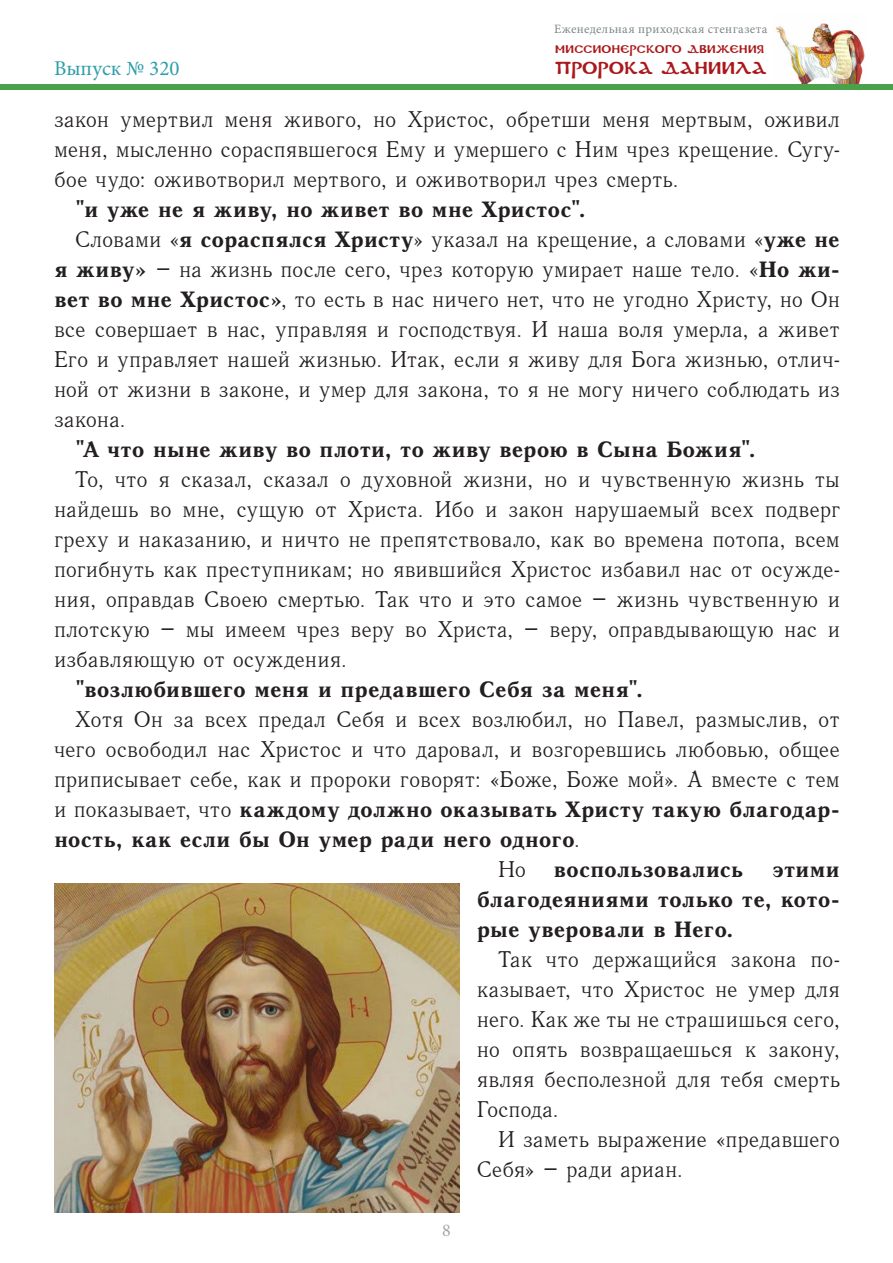
<style>
.page{position:relative;width:893px;height:1263px;background:#fff}
.page>*{position:absolute;margin:0;border:0;box-sizing:border-box;transform-origin:0 0}
._2__Основной_текст{font:22.5px/30px "Antiqua";letter-spacing:-.005em;color:#231f20;text-align:justify}
._2__Основной_текст-2{font:700 22.5px/30px "Antiqua";letter-spacing:-.01em;color:#231f20;text-align:justify}
.t1{font:21px "Minion Pro";color:#2e9daa}
.t2{font:18px "Minion Pro";color:#9fa9a4}
.t3{font:17.1px "DS Coptic";letter-spacing:.01em;color:#aa181b}
.t4{font:12.75px "Minion Pro";letter-spacing:.03em;color:#7f8885}
.t5{font:10.95px "DS Coptic";letter-spacing:.025em;color:#aa181b}
.s1{font-weight:700}
.s2{font-weight:400}
</style>
<div class="page">
<img style="left:776px;top:23px;width:89px;height:61px">
<div style="left:0;top:84px;width:893px;height:5px;background:#4aa14a"></div>
<img style="left:54px;top:883px;width:406px;height:330px">
<p class="t1" style="left:54px;top:54px;width:127px">Выпуск № 320</p>
<p class="t4" style="left:554px;top:21px;width:215px">Еженедельная приходская стенгазета</p>
<p class="t5" style="left:555px;top:42px;width:210px">Миссионерского движения</p>
<p class="t3" style="left:555px;top:57px;width:213px">ПРОРОКА ДАНИИЛА</p>
<p class="_2__Основной_текст" style="left:54px;top:105px;width:788px">закон умертвил меня живого, но Христос, обретши меня мертвым, оживил меня, мысленно сораспявшегося Ему и умершего с Ним чрез крещение. Сугу&shy;бое чудо: оживотворил мертвого, и оживотворил чрез смерть.</p>
<p class="_2__Основной_текст-2" style="left:75px;top:195px;width:512px">"и уже не я живу, но живет во мне Христос".</p>
<p class="_2__Основной_текст" style="left:54px;top:225px;width:787px;text-indent:21px">Словами «<span class="s1">я сораспялся Христу</span>» указал на крещение, а словами «<span class="s1">уже не я живу»</span> – на жизнь после сего, чрез которую умирает наше тело. «<span class="s1">Но жи&shy;вет во мне Христос»</span>, то есть в нас ничего нет, что не угодно Христу, но Он все совершает в нас, управляя и господствуя. И наша воля умерла, а живет Его и управляет нашей жизнью. Итак, если я живу для Бога жизнью, отлич&shy;ной от жизни в законе, и умер для закона, то я не могу ничего соблюдать из закона.</p>
<p class="_2__Основной_текст-2" style="left:75px;top:435px;width:682px">"А что ныне живу во плоти, то живу верою в Сына Божия".</p>
<p class="_2__Основной_текст" style="left:54px;top:465px;width:788px;text-indent:21px">То, что я сказал, сказал о духовной жизни, но и чувственную жизнь ты найдешь во мне, сущую от Христа. Ибо и закон нарушаемый всех подверг греху и наказанию, и ничто не препятствовало, как во времена потопа, всем погибнуть как преступникам; но явившийся Христос избавил нас от осужде&shy;ния, оправдав Своею смертью. Так что и это самое – жизнь чувственную и плотскую – мы имеем чрез веру во Христа, – веру, оправдывающую нас и избавляющую от осуждения.</p>
<p class="_2__Основной_текст-2" style="left:75px;top:675px;width:569px">"возлюбившего меня и предавшего Себя за меня".</p>
<p class="_2__Основной_текст" style="left:54px;top:705px;width:788px;text-indent:21px">Хотя Он за всех предал Себя и всех возлюбил, но Павел, размыслив, от чего освободил нас Христос и что даровал, и возгоревшись любовью, общее приписывает себе, как и пророки говорят: «Боже, Боже мой». А вместе с тем и показывает, что <span class="s1">каждому должно оказывать Христу такую благодар&shy;ность, как если бы Он умер ради него одного</span>.</p>
<p class="_2__Основной_текст-2" style="left:498px;top:855px;width:247px"><span class="s2">Но</span> воспользовались</p>
<p class="_2__Основной_текст-2" style="left:477px;top:855px;width:365px;text-indent:295px">этими благодеяниями только те, кото&shy;рые уверовали в Него.</p>
<p class="_2__Основной_текст" style="left:477px;top:945px;width:365px;text-indent:21px">Так что держащийся закона по&shy;казывает, что Христос не умер для него. Как же ты не страшишься сего, но опять возвращаешься к закону, являя бесполезной для тебя смерть Господа.</p>
<p class="_2__Основной_текст" style="left:477px;top:1125px;width:365px;text-indent:21px">И заметь выражение «предавшего<br>Себя» – ради ариан.</p>
<p class="t2" style="left:442px;top:1218px;width:10px">8</p>
</div>
